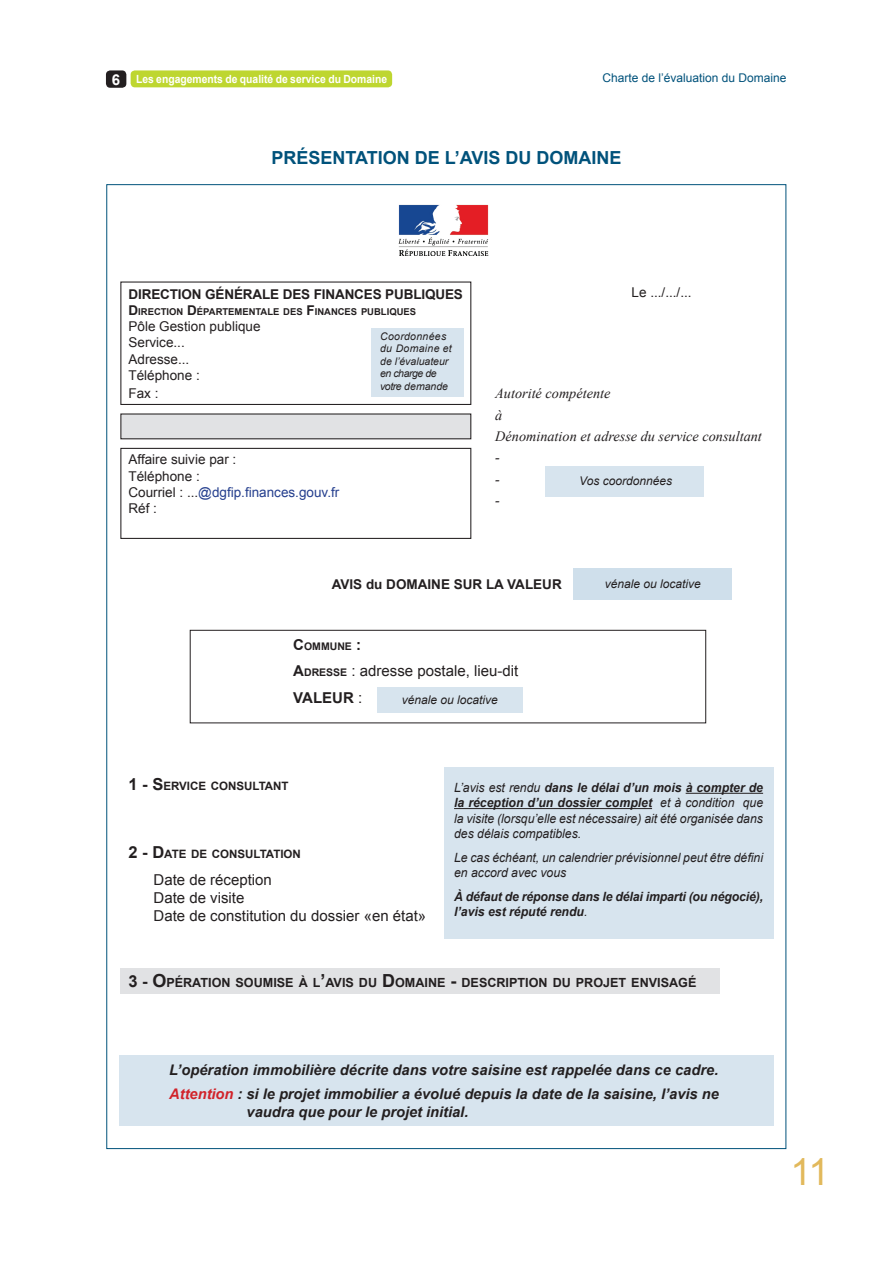
<style>
.page{position:relative;width:893px;height:1263px;background:#fff}
.page>*{position:absolute;margin:0;border:0;box-sizing:border-box;transform-origin:0 0}
.t1{font:37.5px "Arial";color:#e2b95c}
.t2{font:700 18px "Arial";color:#00527b}
.t3{font:15px/18px "Arial";color:#231f20}
.t4{font:italic 700 14.7px/24px "Arial";color:#231f20}
.t5{font:italic 14.25px/21.3px "Times New Roman";color:#231f20}
.t6{font:13.5px/16.2px "Arial";color:#231f20}
.t7{font:700 13.5px "Arial";letter-spacing:-.01em;color:#231f20}
.t8{font:italic 12.75px/15.3px "Arial";color:#231f20;text-align:justify;scale:.96 1}
.t9{font:italic 700 12.75px/15.3px "Arial";letter-spacing:-.01em;color:#231f20;scale:.96 1}
.t10{font:700 12.6px "Arial";color:#231f20}
.t11{font:italic 12px "Arial";color:#231f20}
.t12{font:12px "Arial";color:#00527b}
.t13{font:700 11.55px "Arial";color:#231f20}
.t14{font:700 11.25px "Arial";color:#fff;scale:.92 1}
.t15{font:italic 10.5px/12.6px "Arial";color:#231f20}
.t16{font:700 10.5px "Arial";color:#231f20}
.t17{font:700 9.45px "Arial";color:#231f20}
.s1{font-size:15px}
.s2{font-size:13.5px}
.s3{color:#253f8e}
.s4{font-weight:700}
.s5{font-weight:700;font-size:10.5px}
.s6{font-size:16.5px}
.s7{font-weight:400}
.s8{font-size:18px}
.s9{color:#d1232a}
</style>
<div class="page">
<div style="left:120px;top:281px;width:351px;height:124px;border:1px solid #231f20"></div>
<div style="left:131px;top:70px;width:261px;height:17px;background:#bed630;border-radius:4px"></div>
<div style="left:106px;top:70px;width:20px;height:18px;background:#231f20;border-radius:4px"></div>
<div style="left:120px;top:968px;width:599px;height:26px;background:#e1e2e4"></div>
<div style="left:119px;top:1055px;width:654px;height:70px;background:#d7e4ee"></div>
<div style="left:444px;top:767px;width:329px;height:172px;background:#d7e4ee"></div>
<div style="left:371px;top:328px;width:92px;height:68px;background:#d7e4ee"></div>
<div style="left:121px;top:414px;width:350px;height:25px;background:#e1e2e4"></div>
<div style="left:120px;top:413px;width:351px;height:26px;border:1px solid #231f20"></div>
<div style="left:545px;top:466px;width:158px;height:30px;background:#d7e4ee"></div>
<img style="left:398px;top:204px;width:91px;height:52px">
<div style="left:120px;top:448px;width:351px;height:91px;border:1px solid #231f20"></div>
<div style="left:574px;top:569px;width:158px;height:31px;background:#cfdfeb"></div>
<div style="left:377px;top:688px;width:146px;height:25px;background:#d7e4ee"></div>
<div style="left:190px;top:630px;width:516px;height:93px;border:1px solid #231f20"></div>
<hr style="left:686px;top:793px;width:77px;height:1px;background:#231f20">
<hr style="left:454px;top:808px;width:198px;height:1px;background:#231f20">
<p class="t14" style="left:112px;top:72px;width:301px"><span class="s1">6</span> Les engagements de qualité de service du Domaine</p>
<p class="t12" style="left:602px;top:70px;width:186px">Charte de l’évaluation du Domaine</p>
<h2 class="t2" style="left:271px;top:145px;width:50px">présentation</h2>
<h2 class="t2" style="left:415px;top:145px;width:56px">de l’avis</h2>
<h2 class="t2" style="left:505px;top:145px;width:44px">du domaine</h2>
<p class="t7" style="left:129px;top:285px;width:336px">DIRECTION GÉNÉRALE DES FINANCES PUBLIQUES</p>
<p class="t17" style="left:129px;top:305px;width:289px"><span class="s2">D</span>IRECTION <span class="s2">D</span>ÉPARTEMENTALE DES <span class="s2">F</span>INANCES PUBLIQUES</p>
<p class="t6" style="left:129px;top:318px;width:134px">Pôle Gestion publique<br>Service...<br>Adresse...<br>Téléphone :</p>
<p class="t6" style="left:129px;top:385px;width:32px">Fax :</p>
<p class="t15" style="left:380px;top:330px;width:73px">Coordonnées du Domaine et de l’évaluateur en charge de votre demande</p>
<p class="t6" style="left:129px;top:452px;width:212px">Affaire suivie par :<br>Téléphone :<br>Courriel : ...<span class="s3">@dgfip.finances.gouv.fr<br></span>Réf :</p>
<p class="t6" style="left:632px;top:285px;width:62px">Le .../.../...</p>
<p class="t5" style="left:495px;top:382px;width:268px">Autorité compétente<br>à<br>Dénomination et adresse du service consultant -<br>-<br>-</p>
<p class="t11" style="left:579px;top:473px;width:94px">Vos coordonnées</p>
<p class="t7" style="left:332px;top:576px;width:231px">AVIS du DOMAINE SUR LA VALEUR</p>
<p class="t11" style="left:605px;top:576px;width:98px">vénale ou locative</p>
<p class="t16" style="left:293px;top:639px;width:69px"><span class="s1">C</span>OMMUNE <span class="s1">:</span></p>
<p class="t3" style="left:293px;top:658px;width:226px;line-height:26.5px"><span class="s4">A</span><span class="s5">DRESSE</span> : adresse postale, lieu-dit<br><span class="s4">VALEUR</span> :</p>
<p class="t11" style="left:402px;top:692px;width:98px">vénale ou locative</p>
<p class="t13" style="left:129px;top:779px;width:162px"><span class="s6">1 - S</span>ERVICE CONSULTANT</p>
<p class="t13" style="left:129px;top:847px;width:174px"><span class="s6">2 - D</span>ATE DE CONSULTATION</p>
<p class="t3" style="left:154px;top:871px;width:274px">Date de réception<br>Date de visite<br>Date de constitution du dossier «en état»</p>
<p class="t8" style="left:454px;top:780px;width:323px">L’avis est rendu <span class="s4">dans le délai d’un mois à compter de la réception d’un dossier complet</span> et à condition que la visite (lorsqu’elle est nécessaire) ait été organisée dans des délais compatibles.</p>
<p class="t8" style="left:454px;top:850px;width:323px">Le cas échéant, un calendrier prévisionnel peut être défini en accord avec vous</p>
<p class="t9" style="left:454px;top:889px;width:323px">à défaut de réponse dans le délai imparti (ou négocié), l’avis est réputé rendu<span class="s7">.</span></p>
<p class="t10" style="left:129px;top:974px;width:569px"><span class="s6">3 -</span> <span class="s8">O</span>PÉRATION SOUMISE À L<span class="s8">’</span>AVIS DU <span class="s8">D</span>OMAINE <span class="s8">-</span> DESCRIPTION DU PROJET ENVISAGÉ</p>
<p class="t4" style="left:169px;top:1058px;width:551px">L’opération immobilière décrite dans votre saisine est rappelée dans ce cadre.<br><span class="s9">Attention</span> : si le projet immobilier a évolué depuis la date de la saisine, l’avis ne</p>
<p class="t4" style="left:247px;top:1100px;width:223px">vaudra que pour le projet initial.</p>
<h1 class="t1" style="left:790px;top:1147px;width:40px">11</h1>
</div>
